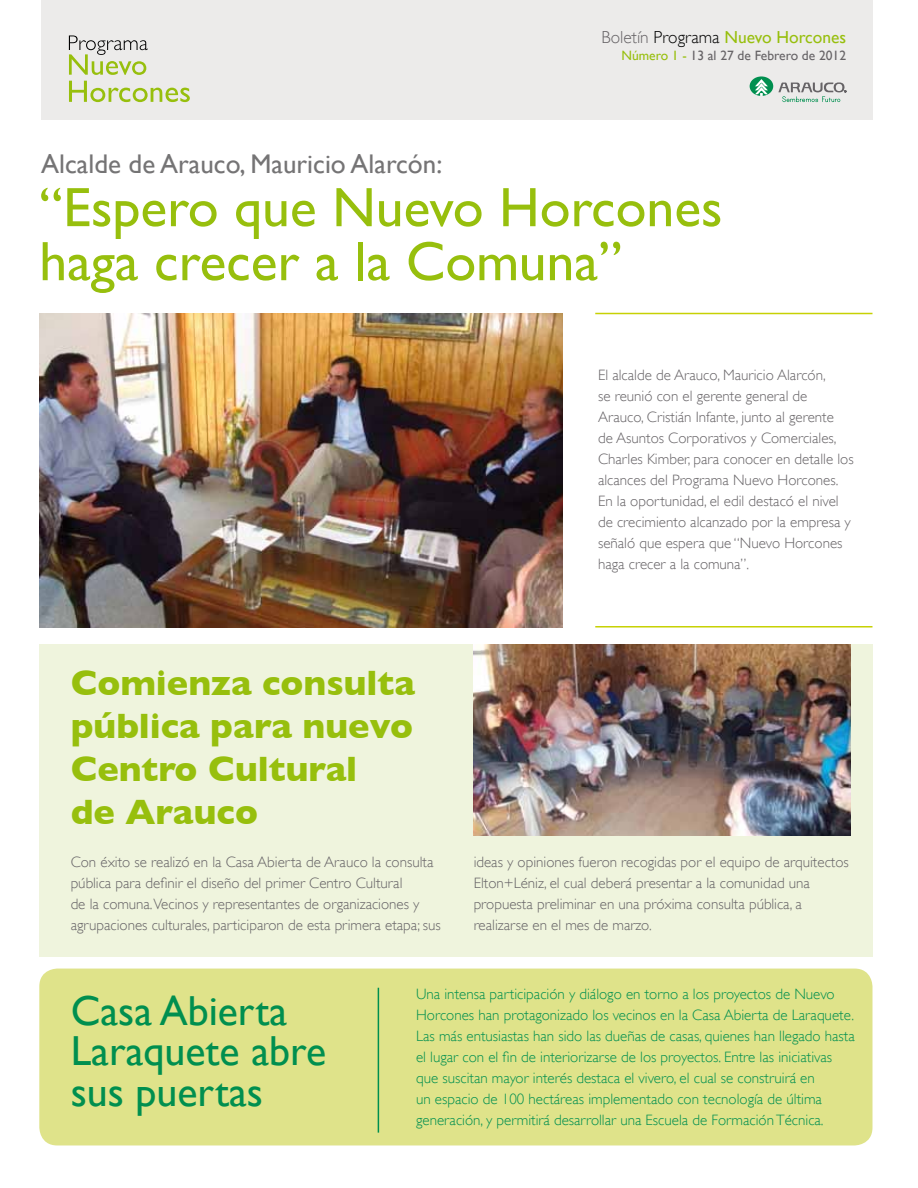
<style>
.page{position:relative;width:918px;height:1188px;background:#fff}
.page>*{position:absolute;margin:0;border:0;box-sizing:border-box;transform-origin:0 0}
.t1{font:55.8px/54px "Gill Sans";color:#97bf0d}
.t2{font:42px/40.7px "Gill Sans";color:#008f4f}
.t3{font:700 36px/43px "Gill Sans";color:#97bf0d}
.t4{font:27px "Gill Sans";color:#757475}
.t5{font:17.4px "Gill Sans";color:#97bf0d}
.t6{font:300 15px/21px "Gill Sans";color:#666366}
.t7{font:300 15px/21px "Gill Sans";color:#008f4f}
.t8{font:13.5px "Gill Sans";color:#666366}
.s1{font-weight:300;color:#666366}
.s2{font-weight:300;color:#000}
.s3{color:#97bf0d}
</style>
<div class="page">
<div style="left:41px;top:0;width:832px;height:119px;background:#ecebea"></div>
<svg style="left:69px;top:35px;width:79px;height:40px"></svg>
<svg style="left:69px;top:81px;width:121px;height:21px"></svg>
<div style="left:750px;top:76px;width:23px;height:20px;background:#008f4f;border-radius:50%"></div>
<svg style="left:755px;top:79px;width:13px;height:17px"></svg>
<svg style="left:778px;top:82px;width:68px;height:20px"></svg>
<img style="left:39px;top:314px;width:524px;height:314px">
<hr style="left:595px;top:313px;width:278px;height:1px;background:#c7d103">
<hr style="left:595px;top:626px;width:278px;height:2px;background:#c7d103">
<div style="left:39px;top:645px;width:834px;height:312px;background:#eff4dd"></div>
<img style="left:474px;top:645px;width:376px;height:190px">
<div style="left:39px;top:969px;width:834px;height:176px;background:#dfe38a;border-radius:18px"></div>
<hr style="left:378px;top:988px;width:1px;height:145px;background:#008f4f">
<p class="t5" style="left:602px;top:27px;width:246px"><span class="s1">Boletín</span> <span class="s2">Programa</span> Nuevo Horcones</p>
<p class="t8" style="left:621px;top:47px;width:226px"><span class="s3">Número 1 -</span> 13 al 27 de Febrero de 2012</p>
<h3 class="t4" style="left:41px;top:148px;width:403px">Alcalde de Arauco, Mauricio Alarcón:</h3>
<h1 class="t1" style="left:39px;top:180px;width:685px">“Espero que Nuevo Horcones haga crecer a la Comuna”</h1>
<p class="t6" style="left:598px;top:364px;width:257px">El alcalde de Arauco, Mauricio Alarcón,<br>se reunió con el gerente general de Arauco, Cristián Infante, junto al gerente<br>de Asuntos Corporativos y Comerciales, Charles Kimber, para conocer en detalle los alcances del Programa Nuevo Horcones.<br>En la oportunidad, el edil destacó el nivel de crecimiento alcanzado por la empresa y señaló que espera que “Nuevo Horcones haga crecer a la comuna”.</p>
<h3 class="t3" style="left:71px;top:661px;width:346px">Comienza consulta pública para nuevo<br>Centro Cultural<br>de Arauco</h3>
<p class="t6" style="left:71px;top:852px;width:372px">Con éxito se realizó en la Casa Abierta de Arauco la consulta pública para definir el diseño del primer Centro Cultural<br>de la comuna.Vecinos y representantes de organizaciones y agrupaciones culturales, participaron de esta primera etapa; sus</p>
<p class="t6" style="left:474px;top:852px;width:377px">ideas y opiniones fueron recogidas por el equipo de arquitectos Elton+Léniz, el cual deberá presentar a la comunidad una propuesta preliminar en una próxima consulta pública, a realizarse en el mes de marzo.</p>
<h2 class="t2" style="left:71px;top:990px;width:257px">Casa Abierta<br>Laraquete abre sus puertas</h2>
<p class="t7" style="left:416px;top:984px;width:440px">Una intensa participación y diálogo en torno a los proyectos de Nuevo Horcones han protagonizado los vecinos en la Casa Abierta de Laraquete.<br>Las más entusiastas han sido las dueñas de casas, quienes han llegado hasta el lugar con el fin de interiorizarse de los proyectos. Entre las iniciativas que suscitan mayor interés destaca el vivero, el cual se construirá en<br>un espacio de 100 hectáreas implementado con tecnología de última generación, y permitirá desarrollar una Escuela de Formación Técnica.</p>
</div>
